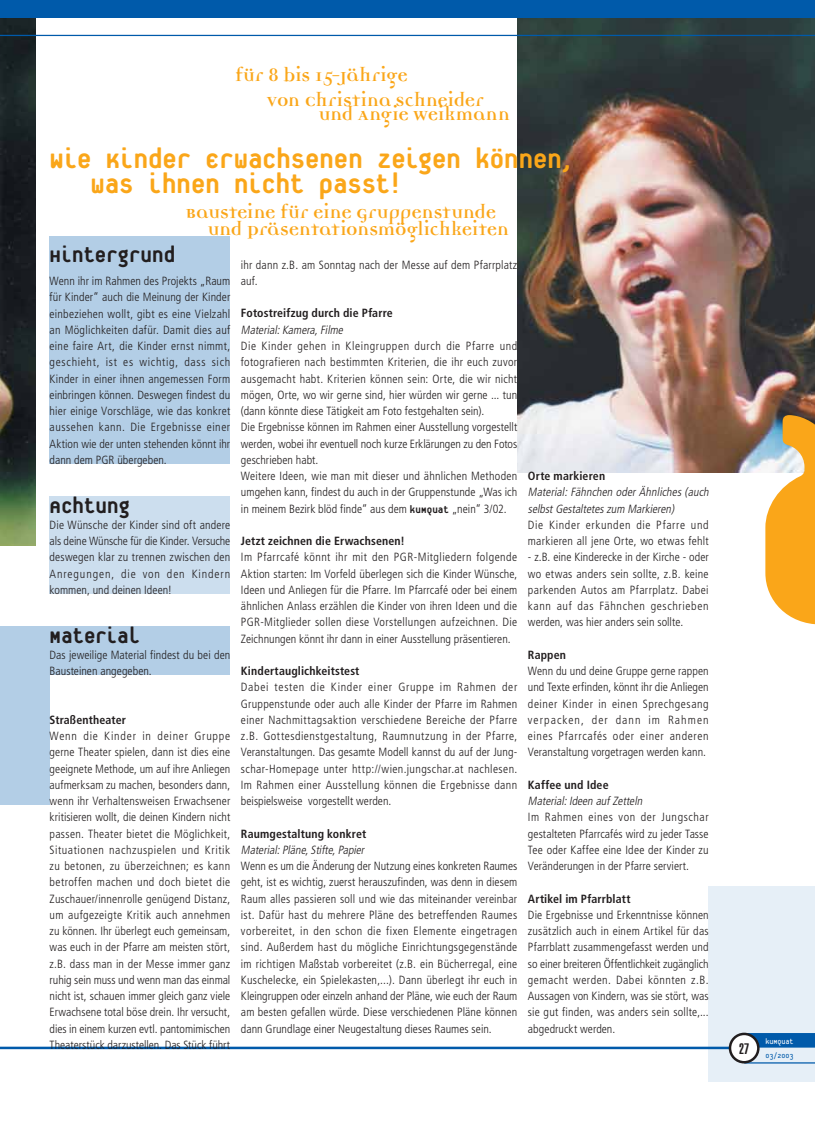
<style>
.page{position:relative;width:815px;height:1134px;background:#fff}
.page>*{position:absolute;margin:0;border:0;box-sizing:border-box;transform-origin:0 0}
.t1{font:800 31.25px "Platelet";letter-spacing:-.005em;color:#faa619}
.t2{font:800 25px "Platelet";letter-spacing:-.005em;color:#221e1f}
.t3{font:21.25px/25px "Democratica Bold Oldstyle";color:#faa619}
.t4{font:900 extra-condensed 15px "Helvetica";color:#221e1f}
.t5{font:300 condensed 11.88px/16.2px "Frutiger";letter-spacing:.005em;color:#221e1f;text-align:justify}
.t6{font:700 condensed 11.88px "Frutiger";letter-spacing:.01em;color:#221e1f}
.t7{font:italic 300 condensed 11.88px/16.2px "Frutiger";color:#221e1f}
.t8{font:300 condensed 11.88px/16.2px "Frutiger";letter-spacing:.05em;color:#221e1f}
.t9{font:8.75px "Platelet";color:#fff}
.t10{font:8.75px "Platelet";color:#005aaa}
.s1{font-family:"Platelet";font-weight:800;font-stretch:normal}
</style>
<div class="page">
<div style="left:709px;top:886px;width:106px;height:195px;background:#e6eff7"></div>
<img style="left:517px;top:18px;width:298px;height:455px">
<img style="left:0;top:18px;width:35px;height:527px">
<div style="left:50px;top:236px;width:180px;height:228px;background:#b3cee6"></div>
<div style="left:50px;top:626px;width:180px;height:49px;background:#b3cee6"></div>
<div style="left:50px;top:496px;width:180px;height:98px;background:#ccdeee"></div>
<div style="left:0;top:626px;width:50px;height:179px;background:#b3cee6"></div>
<svg style="left:765px;top:415px;width:50px;height:209px;background:#edb552"></svg>
<svg style="left:748px;top:1033px;width:67px;height:14px"></svg>
<hr style="left:744px;top:1062px;width:71px;height:1px;background:#005aaa">
<hr style="left:0;top:1047px;width:732px;height:2px;background:#005aaa">
<div style="left:730px;top:1034px;width:28px;height:28px;background:#fff;border-radius:50%"></div>
<div style="left:729px;top:1033px;width:31px;height:30px;border:2px solid #221e1f;border-radius:50%"></div>
<div style="left:0;top:0;width:815px;height:18px;background:#005aaa"></div>
<hr style="left:0;top:35px;width:815px;height:1px;background:#005aaa">
<h3 class="t3" style="left:267px;top:64px;width:219px;text-indent:-32px">für 8 bis 15-Jährige<br>Von Christina Schneider</h3>
<h3 class="t3" style="left:319px;top:104px;width:193px">und Angie Weikmann</h3>
<h1 class="t1" style="left:50px;top:146px;width:526px">Wie Kinder Erwachsenen zeigen können,</h1>
<h1 class="t1" style="left:90px;top:171px;width:314px">was ihnen nicht passt!</h1>
<h3 class="t3" style="left:185px;top:201px;width:312px">Bausteine für eine Gruppenstunde</h3>
<h3 class="t3" style="left:208px;top:219px;width:303px">und Präsentationsmöglichkeiten</h3>
<h2 class="t2" style="left:50px;top:244px;width:127px">Hintergrund</h2>
<p class="t5" style="left:50px;top:273px;width:182px">Wenn ihr im Rahmen des Projekts „Raum für Kinder“ auch die Meinung der Kinder einbeziehen wollt, gibt es eine Vielzahl an Möglichkeiten dafür. Damit dies auf eine faire Art, die Kinder ernst nimmt, geschieht, ist es wichtig, dass sich Kinder in einer ihnen angemessen Form einbringen können. Deswegen findest du hier einige Vorschläge, wie das konkret aussehen kann. Die Ergebnisse einer Aktion wie der unten stehenden könnt ihr dann dem PGR übergeben.</p>
<h2 class="t2" style="left:50px;top:495px;width:82px">Achtung</h2>
<p class="t5" style="left:50px;top:517px;width:182px">Die Wünsche der Kinder sind oft andere als deine Wünsche für die Kinder. Versuche deswegen klar zu trennen zwischen den Anregungen, die von den Kindern kommen, und deinen Ideen!</p>
<h2 class="t2" style="left:50px;top:625px;width:92px">Material</h2>
<p class="t5" style="left:50px;top:647px;width:182px">Das jeweilige Material findest du bei den<br>Bausteinen angegeben.</p>
<p class="t6" style="left:50px;top:713px;width:78px">Straßentheater</p>
<p class="t5" style="left:50px;top:728px;width:182px">Wenn die Kinder in deiner Gruppe gerne Theater spielen, dann ist dies eine geeignete Methode, um auf ihre Anliegen aufmerksam zu machen, besonders dann, wenn ihr Verhaltensweisen Erwachsener kritisieren wollt, die deinen Kindern nicht passen. Theater bietet die Möglichkeit, Situationen nachzuspielen und Kritik zu betonen, zu überzeichnen; es kann betroffen machen und doch bietet die Zuschauer/innenrolle genügend Distanz, um aufgezeigte Kritik auch annehmen zu können. Ihr überlegt euch gemeinsam, was euch in der Pfarre am meisten stört, z.B. dass man in der Messe immer ganz ruhig sein muss und wenn man das einmal nicht ist, schauen immer gleich ganz viele Erwachsene total böse drein. Ihr versucht, dies in einem kurzen evtl. pantomimischen Theaterstück darzustellen. Das Stück führt</p>
<p class="t5" style="left:241px;top:257px;width:278px">ihr dann z.B. am Sonntag nach der Messe auf dem Pfarrplatz auf.</p>
<p class="t6" style="left:241px;top:306px;width:153px">Fotostreifzug durch die Pfarre</p>
<p class="t7" style="left:241px;top:322px;width:106px">Material:Kamera,Filme</p>
<p class="t5" style="left:241px;top:338px;width:278px;text-align:left">Die Kinder gehen in Kleingruppen durch die Pfarre und fotografieren nach bestimmten Kriterien, die ihr euch zuvor ausgemacht habt. Kriterien können sein: Orte, die wir nicht mögen, Orte, wo wir gerne sind, hier würden wir gerne ... tun (dann könnte diese Tätigkeit am Foto festgehalten sein).<br>Die Ergebnisse können im Rahmen einer Ausstellung vorgestellt werden, wobei ihr eventuell noch kurze Erklärungen zu den Fotos geschrieben habt.<br>Weitere Ideen, wie man mit dieser und ähnlichen Methoden umgehen kann, findest du auch in der Gruppenstunde „Was ich in meinem Bezirk blöd finde“ aus dem <span class="s1">kuMquat</span> „nein“ 3/02.</p>
<p class="t6" style="left:241px;top:534px;width:166px">Jetzt zeichnen die Erwachsenen!</p>
<p class="t5" style="left:241px;top:549px;width:278px">Im Pfarrcafé könnt ihr mit den PGR-Mitgliedern folgende Aktion starten: Im Vorfeld überlegen sich die Kinder Wünsche, Ideen und Anliegen für die Pfarre. Im Pfarrcafé oder bei einem ähnlichen Anlass erzählen die Kinder von ihren Ideen und die PGR-Mitglieder sollen diese Vorstellungen aufzeichnen. Die Zeichnungen könnt ihr dann in einer Ausstellung präsentieren.</p>
<p class="t6" style="left:241px;top:664px;width:120px">Kindertauglichkeitstest</p>
<p class="t5" style="left:241px;top:679px;width:278px">Dabei testen die Kinder einer Gruppe im Rahmen der Gruppenstunde oder auch alle Kinder der Pfarre im Rahmen einer Nachmittagsaktion verschiedene Bereiche der Pfarre z.B. Gottesdienstgestaltung, Raumnutzung in der Pfarre, Veranstaltungen. Das gesamte Modell kannst du auf der Jung&shy;schar-Homepage unter http://wien.jungschar.at nachlesen.<br>Im Rahmen einer Ausstellung können die Ergebnisse dann beispielsweise vorgestellt werden.</p>
<p class="t6" style="left:241px;top:826px;width:127px">Raumgestaltung konkret</p>
<p class="t7" style="left:241px;top:842px;width:127px">Material:Pläne,Stifte,Papier</p>
<p class="t5" style="left:241px;top:858px;width:278px">Wenn es um die Änderung der Nutzung eines konkreten Raumes geht, ist es wichtig, zuerst herauszufinden, was denn in diesem Raum alles passieren soll und wie das miteinander vereinbar ist. Dafür hast du mehrere Pläne des betreffenden Raumes vorbereitet, in den schon die fixen Elemente eingetragen sind. Außerdem hast du mögliche Einrichtungsgegenstände im richtigen Maßstab vorbereitet (z.B. ein Bücherregal, eine Kuschelecke, ein Spielekasten,...). Dann überlegt ihr euch in Kleingruppen oder einzeln anhand der Pläne, wie euch der Raum am besten gefallen würde. Diese verschiedenen Pläne können dann Grundlage einer Neugestaltung dieses Raumes sein.</p>
<p class="t6" style="left:528px;top:469px;width:79px">Orte markieren</p>
<p class="t7" style="left:528px;top:484px;width:185px">Material:Fähnchen oder Ähnliches (auch selbstGestalteteszum Markieren)</p>
<p class="t8" style="left:528px;top:517px;width:182px">Die Kinder erkunden die Pfarre und markieren all jene Orte, wo etwas fehlt</p>
<p class="t5" style="left:528px;top:549px;width:182px">- z.B. eine Kinderecke in der Kirche - oder wo etwas anders sein sollte, z.B. keine parkenden Autos am Pfarrplatz. Dabei kann auf das Fähnchen geschrieben werden, was hier anders sein sollte.</p>
<p class="t6" style="left:528px;top:648px;width:40px">Rappen</p>
<p class="t5" style="left:528px;top:663px;width:182px">Wenn du und deine Gruppe gerne rappen und Texte erfinden, könnt ihr die Anliegen deiner Kinder in einen Sprechgesang verpacken, der dann im Rahmen eines Pfarrcafés oder einer anderen Veranstaltung vorgetragen werden kann.</p>
<p class="t6" style="left:528px;top:778px;width:82px">Kaffee und Idee</p>
<p class="t7" style="left:528px;top:793px;width:118px">Material:Ideen aufZetteln</p>
<p class="t5" style="left:528px;top:809px;width:182px">Im Rahmen eines von der Jungschar gestalteten Pfarrcafés wird zu jeder Tasse Tee oder Kaffee eine Idee der Kinder zu Veränderungen in der Pfarre serviert.</p>
<p class="t6" style="left:528px;top:891px;width:104px">Artikel im Pfarrblatt</p>
<p class="t5" style="left:528px;top:907px;width:182px">Die Ergebnisse und Erkenntnisse können zusätzlich auch in einem Artikel für das Pfarrblatt zusammengefasst werden und so einer breiteren Öffentlichkeit zugänglich gemacht werden. Dabei könnten z.B.<br>Aussagen von Kindern, was sie stört, was sie gut finden, was anders sein sollte,... abgedruckt werden.</p>
<p class="t4" style="left:739px;top:1040px;width:11px">27</p>
<p class="t9" style="left:765px;top:1038px;width:30px">kuMquat</p>
<p class="t10" style="left:765px;top:1052px;width:30px">03/2003</p>
</div>
